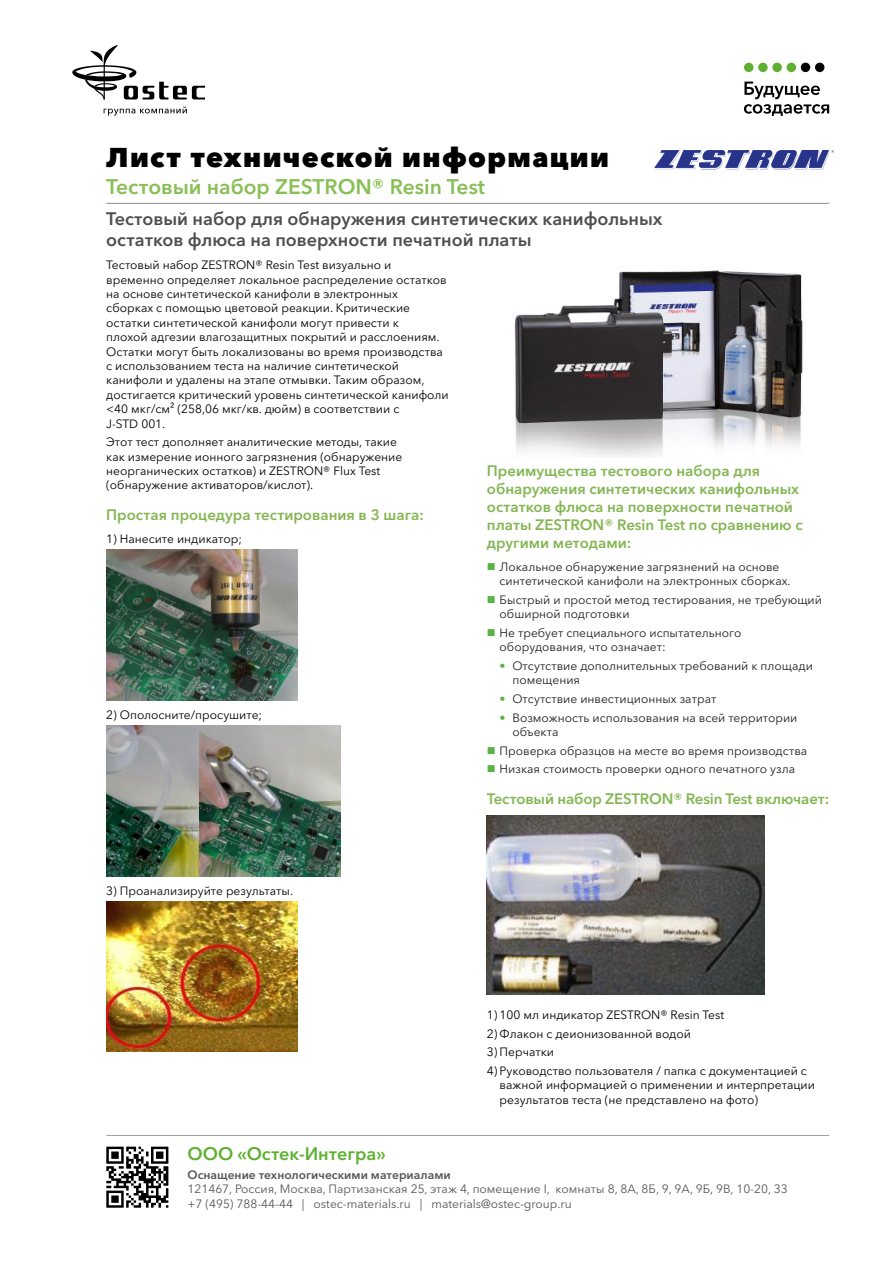
<style>
.page{position:relative;width:893px;height:1263px;background:#fff}
.page>*{position:absolute;margin:0;border:0;box-sizing:border-box;transform-origin:0 0}
.t1{font:800 27px "Avenir Next Cyr";letter-spacing:.05em;color:#000}
.Заголовок1{font:600 21px "Avenir Next Cyr";color:#88bf56}
.Заголовок2{font:600 18px/21.6px "Avenir Next Cyr";color:#4f4f4e}
.t2{font:600 18px "Avenir Next Cyr";color:#5eb130}
.Заголовок3{font:600 15px/18px "Avenir Next Cyr";color:#84b653}
.t3{font:12px/14.4px "Avenir Next Cyr";color:#020202}
.t4{font:12px/14.4px "Avenir Next Cyr";color:#231f20}
.t5{font:12px/14.4px "Avenir Next Cyr";color:#575756}
.t6{font:600 12px "Avenir Next Cyr";color:#575756}
.s1{color:#5bb246}
</style>
<div class="page">
<svg style="left:72px;top:45px;width:133px;height:55px"></svg>
<svg style="left:104px;top:106px;width:83px;height:10px"></svg>
<div style="left:744px;top:63px;width:9px;height:9px;background:#5eb130;border-radius:50%"></div>
<div style="left:758px;top:63px;width:10px;height:9px;background:#5eb130;border-radius:50%"></div>
<div style="left:772px;top:63px;width:10px;height:9px;background:#5eb130;border-radius:50%"></div>
<div style="left:787px;top:63px;width:9px;height:9px;background:#5eb130;border-radius:50%"></div>
<div style="left:801px;top:63px;width:9px;height:9px;background:#000;border-radius:50%"></div>
<div style="left:815px;top:63px;width:9px;height:9px;background:#000;border-radius:50%"></div>
<svg style="left:744px;top:82px;width:85px;height:34px"></svg>
<hr style="left:106px;top:1135px;width:723px;height:1px;background:#9d9d9c">
<svg style="left:106px;top:1146px;width:62px;height:62px"></svg>
<img style="left:655px;top:151px;width:178px;height:19px">
<hr style="left:106px;top:203px;width:723px;height:1px;background:#888c8c">
<img style="left:106px;top:550px;width:192px;height:150px">
<img style="left:106px;top:726px;width:234px;height:150px">
<img style="left:106px;top:901px;width:192px;height:151px">
<img style="left:513px;top:270px;width:290px;height:187px">
<img style="left:487px;top:816px;width:277px;height:179px">
<h1 class="t1" style="left:106px;top:141px;width:504px">Лист технической информации</h1>
<p class="Заголовок1" style="left:106px;top:174px;width:380px">Тестовый набор ZESTRON® Resin Test</p>
<p class="Заголовок2" style="left:106px;top:207px;width:558px">Тестовый набор для обнаружения синтетических канифольных остатков флюса на поверхности печатной платы</p>
<p class="t3" style="left:106px;top:258px;width:344px">Тестовый набор ZESTRON® Resin Test визуально и временно определяет локальное распределение остатков на основе синтетической канифоли в электронных<br>сборках с помощью цветовой реакции. Критические остатки синтетической канифоли могут привести к<br>плохой адгезии влагозащитных покрытий и расслоениям.<br>Остатки могут быть локализованы во время производства с использованием теста на наличие синтетической канифоли и удалены на этапе отмывки. Таким образом, достигается критический уровень синтетической канифоли &lt;40 мкг/см² (258,06 мкг/кв. дюйм) в соответствии с<br>J-STD 001.</p>
<p class="t3" style="left:106px;top:435px;width:297px">Этот тест дополняет аналитические методы, такие как измерение ионного загрязнения (обнаружение неорганических остатков) и ZESTRON® Flux Test (обнаружение активаторов/кислот).</p>
<p class="Заголовок3" style="left:106px;top:506px;width:319px">Простая процедура тестирования в 3 шага:</p>
<p class="t3" style="left:106px;top:532px;width:137px">1) Нанесите индикатор;</p>
<p class="Заголовок3" style="left:487px;top:461px;width:317px">Преимущества тестового набора для обнаружения синтетических канифольных остатков флюса на поверхности печатной платы ZESTRON® Resin Test по сравнению с другими методами:</p>
<p class="t4" style="left:500px;top:559px;width:293px">Локальное обнаружение загрязнений на основе синтетической канифоли на электронных сборках.</p>
<p class="t4" style="left:500px;top:592px;width:324px">Быстрый и простой метод тестирования, не требующий обширной подготовки</p>
<p class="t4" style="left:500px;top:625px;width:243px">Не требует специального испытательного оборудования, что означает:</p>
<p class="t4" style="left:512px;top:658px;width:302px;text-indent:-13px"><span class="s1">•</span> Отсутствие дополнительных требований к площади помещения</p>
<p class="t4" style="left:500px;top:692px;width:218px"><span class="s1">•</span> Отсутствие инвестиционных затрат</p>
<p class="t4" style="left:512px;top:710px;width:287px;text-indent:-13px"><span class="s1">•</span> Возможность использования на всей территории объекта</p>
<p class="t4" style="left:500px;top:743px;width:309px">Проверка образцов на месте во время производства</p>
<p class="t4" style="left:500px;top:762px;width:297px">Низкая стоимость проверки одного печатного узла</p>
<p class="Заголовок3" style="left:487px;top:790px;width:344px">Тестовый набор ZESTRON® Resin Test включает:</p>
<p class="t3" style="left:106px;top:707px;width:157px">2) Ополосните/просушите;</p>
<p class="t3" style="left:106px;top:883px;width:188px">3) Проанализируйте результаты.</p>
<p class="t3" style="left:487px;top:1007px;width:239px">1) 100 мл индикатор ZESTRON® Resin Test</p>
<p class="t3" style="left:487px;top:1026px;width:206px">2) Флакон с деионизованной водой</p>
<p class="t3" style="left:487px;top:1045px;width:69px">3) Перчатки</p>
<p class="t3" style="left:500px;top:1063px;width:317px;text-indent:-13px">4) Руководство пользователя / папка с документацией с важной информацией о применении и интерпретации результатов теста (не представлено на фото)</p>
<h3 class="t2" style="left:188px;top:1143px;width:200px">ООО «Остек-Интегра»</h3>
<p class="t6" style="left:188px;top:1167px;width:265px">Оснащение технологическими материалами</p>
<p class="t5" style="left:188px;top:1182px;width:602px">121467, Россия, Москва, Партизанская 25, этаж 4, помещение I, комнаты 8, 8А, 8Б, 9, 9А, 9Б, 9В, 10-20, 33 +7 (495) 788-44-44 | ostec-materials.ru | materials@ostec-group.ru</p>
</div>
